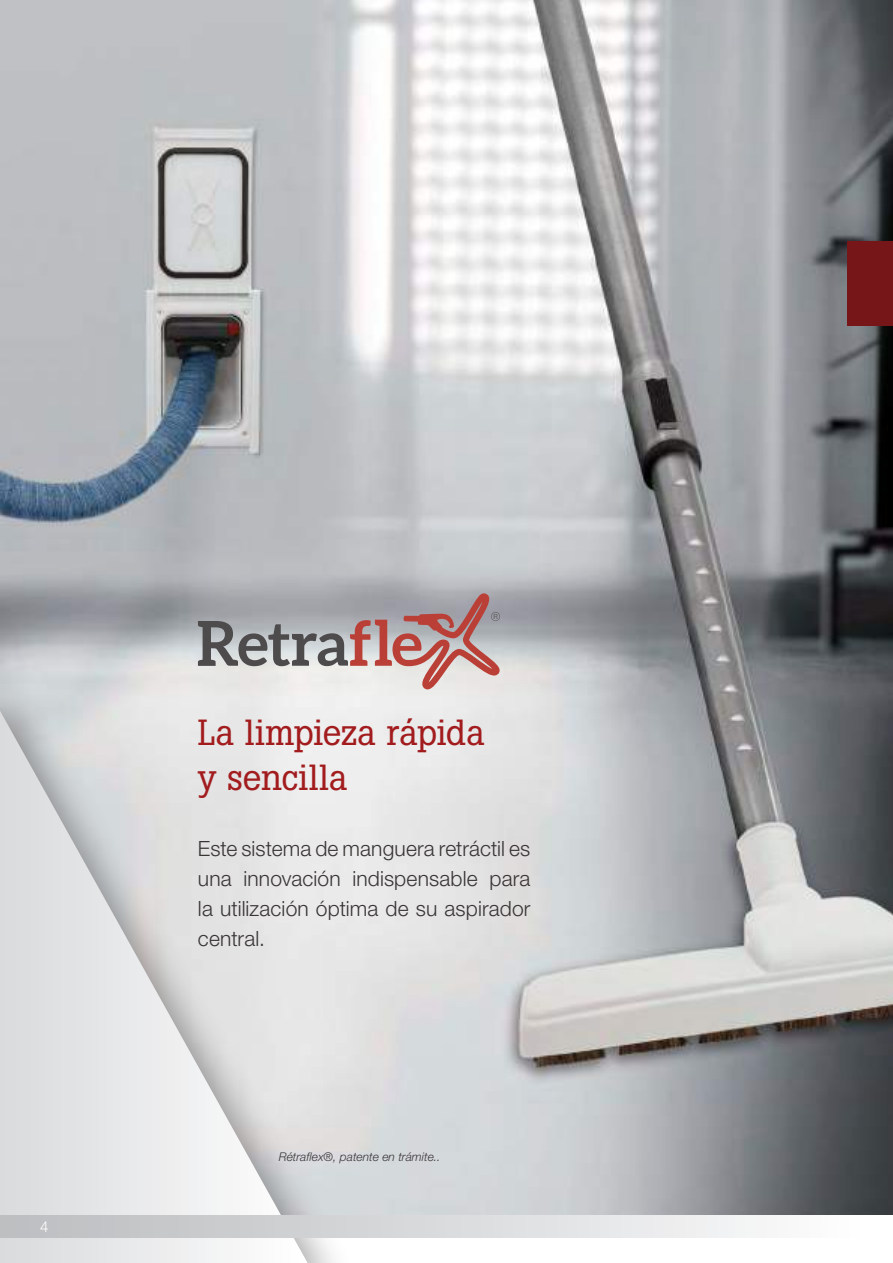
<style>
.page{position:relative;width:893px;height:1263px;background:#fff}
.page>*{position:absolute;margin:0;border:0;box-sizing:border-box;transform-origin:0 0}
.t1{font:36px/45px "Boton";color:#a21c1e}
.t2{font:300 21px/30px "Helvetica Neue LT Std";letter-spacing:.01em;color:#393535;text-align:justify}
.t3{font:300 15px "Helvetica Neue LT Std";color:#fff}
.t4{font:italic 300 12px "Helvetica Neue LT Std";color:#393535}
</style>
<div class="page">
<img style="left:0;top:0;width:893px;height:1216px">
<svg style="left:198px;top:593px;width:304px;height:96px"></svg>
<div style="left:0;top:676px;width:358px;height:587px;background:#241f1f;opacity:.46"></div>
<svg style="left:0;top:697px;width:315px;height:566px"></svg>
<div style="left:0;top:1216px;width:893px;height:21px;background:linear-gradient(to right,#babbbe,#fefeff)"></div>
<div style="left:848px;top:241px;width:45px;height:84px;background:#761618"></div>
<p class="t3" style="left:40px;top:1217px;width:10px">4</p>
<h1 class="t1" style="left:198px;top:710px;width:288px">La limpieza rápida y sencilla</h1>
<p class="t2" style="left:198px;top:833px;width:334px">Este sistema de manguera retráctil es una innovación indispensable para la utilización óptima de su aspirador central.</p>
<p class="t4" style="left:279px;top:1149px;width:163px">Rétraflex®, patente en trámite..</p>
</div>
